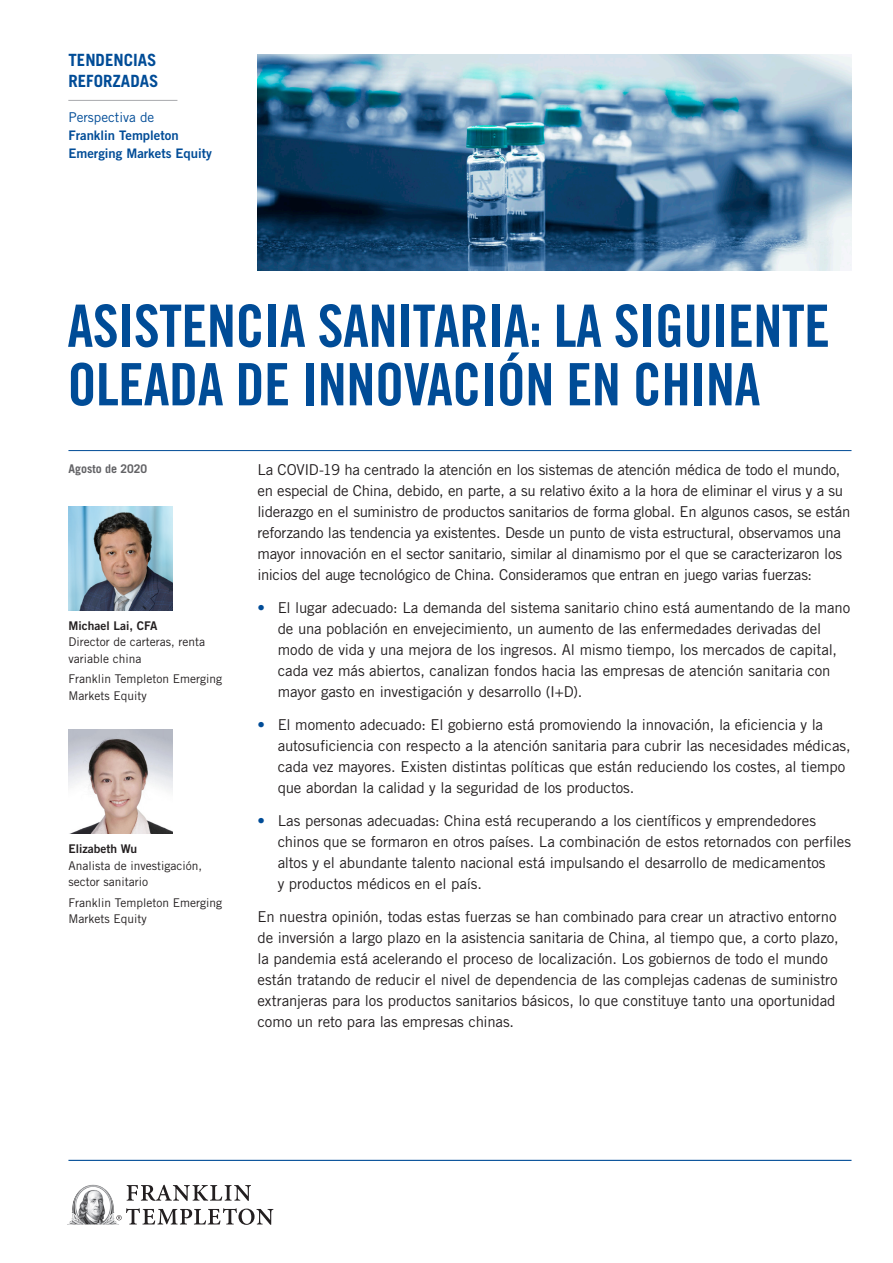
<style>
.page{position:relative;width:893px;height:1263px;background:#fff}
.page>*{position:absolute;margin:0;border:0;box-sizing:border-box;transform-origin:0 0}
.t1{font:58.5px/58.5px "Trade Gothic LT Std Bd Cn 20";letter-spacing:-.01em;color:#004c97}
.Secondary_Head{font:700 16.8px/20.7px "Trade Gothic LT Std";color:#004c97}
.Body_Copy{font:15px/21px "Trade Gothic LT Std";letter-spacing:-.01em;color:#231f20}
.Secondary_Head-2{font:13.5px "Trade Gothic LT Std";color:#004c97}
.Secondary_Head-3{font:13.2px/18px "Trade Gothic LT Std Bd 2";color:#004c97}
.t2{font:12px/16.5px "Trade Gothic LT Std";color:#231f20}
.Date{font:700 12px "Trade Gothic LT Std";color:#636366}
.s1{color:#004c97}
.s2{font-family:"Trade Gothic LT Std Bd 2"}
</style>
<div class="page">
<hr style="left:68px;top:1160px;width:783px;height:1px;background:#004c97">
<svg style="left:127px;top:1185px;width:124px;height:16px"></svg>
<svg style="left:116px;top:1208px;width:157px;height:17px"></svg>
<img style="left:69px;top:1185px;width:50px;height:39px">
<img style="left:68px;top:506px;width:104px;height:104px">
<img style="left:68px;top:730px;width:104px;height:104px">
<hr style="left:68px;top:450px;width:783px;height:1px;background:#004c97">
<img style="left:257px;top:54px;width:594px;height:216px">
<hr style="left:68px;top:100px;width:109px;height:1px;background:#a8a9ad">
<p class="Secondary_Head" style="left:68px;top:50px;width:92px">TENDENCIAS<br>REFORZADAS</p>
<p class="Secondary_Head-2" style="left:68px;top:109px;width:87px">Perspectiva de</p>
<p class="Secondary_Head-3" style="left:68px;top:126px;width:145px">Franklin Templeton<br>Emerging Markets Equity</p>
<p class="t1" style="left:67px;top:296px;width:764px">ASISTENCIA SANITARIA: LA SIGUIENTE<br>OLEADA DE INNOVACIÓN EN CHINA</p>
<p class="Date" style="left:68px;top:461px;width:80px">Agosto de 2020</p>
<p class="Body_Copy" style="left:257px;top:459px;width:594px">La COVID-19 ha centrado la atención en los sistemas de atención médica de todo el mundo, en especial de China, debido, en parte, a su relativo éxito a la hora de eliminar el virus y a su liderazgo en el suministro de productos sanitarios de forma global. En algunos casos, se están reforzando las tendencia ya existentes. Desde un punto de vista estructural, observamos una mayor innovación en el sector sanitario, similar al dinamismo por el que se caracterizaron los inicios del auge tecnológico de China. Consideramos que entran en juego varias fuerzas:</p>
<p class="Body_Copy" style="left:278px;top:597px;width:574px;text-indent:-20px"><span class="s1">•</span> El lugar adecuado: La demanda del sistema sanitario chino está aumentando de la mano de una población en envejecimiento, un aumento de las enfermedades derivadas del modo de vida y una mejora de los ingresos. Al mismo tiempo, los mercados de capital, cada vez más abiertos, canalizan fondos hacia las empresas de atención sanitaria con mayor gasto en investigación y desarrollo (I+D).</p>
<p class="Body_Copy" style="left:278px;top:714px;width:575px;text-indent:-20px"><span class="s1">•</span> El momento adecuado: El gobierno está promoviendo la innovación, la eficiencia y la autosuficiencia con respecto a la atención sanitaria para cubrir las necesidades médicas, cada vez mayores. Existen distintas políticas que están reduciendo los costes, al tiempo que abordan la calidad y la seguridad de los productos.</p>
<p class="Body_Copy" style="left:278px;top:810px;width:575px;text-indent:-20px"><span class="s1">•</span> Las personas adecuadas: China está recuperando a los científicos y emprendedores chinos que se formaron en otros países. La combinación de estos retornados con perfiles altos y el abundante talento nacional está impulsando el desarrollo de medicamentos<br>y productos médicos en el país.</p>
<p class="Body_Copy" style="left:257px;top:906px;width:583px">En nuestra opinión, todas estas fuerzas se han combinado para crear un atractivo entorno de inversión a largo plazo en la asistencia sanitaria de China, al tiempo que, a corto plazo, la pandemia está acelerando el proceso de localización. Los gobiernos de todo el mundo están tratando de reducir el nivel de dependencia de las complejas cadenas de suministro extranjeras para los productos sanitarios básicos, lo que constituye tanto una oportunidad como un reto para las empresas chinas.</p>
<p class="t2" style="left:68px;top:617px;width:138px"><span class="s2">Michael Lai, CFA<br></span>Director de carteras, renta variable china</p>
<p class="t2" style="left:68px;top:671px;width:155px">Franklin Templeton Emerging<br>Markets Equity</p>
<p class="t2" style="left:68px;top:840px;width:135px"><span class="s2">Elizabeth Wu<br></span>Analista de investigación, sector sanitario</p>
<p class="t2" style="left:68px;top:894px;width:155px">Franklin Templeton Emerging<br>Markets Equity</p>
</div>
